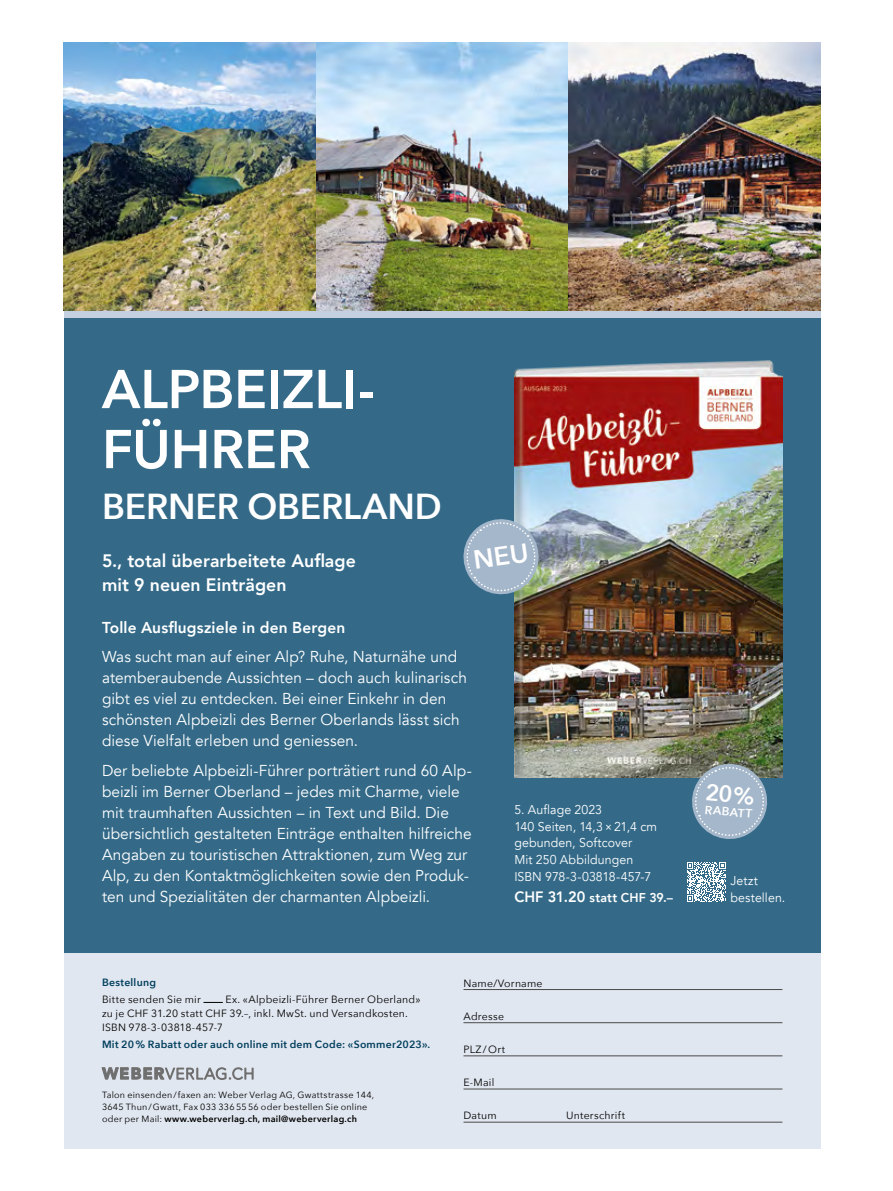
<style>
.page{position:relative;width:893px;height:1191px;background:#fff}
.page>*{position:absolute;margin:0;border:0;box-sizing:border-box;transform-origin:0 0}
.t1{font:600 54px/60px "Avenir Next";letter-spacing:-.005em;color:#fff}
.t2{font:600 36px "Avenir Next";letter-spacing:-.005em;color:#fff}
.t3{font:800 18px/24px "Avenir";letter-spacing:.005em;color:#fff}
.t4{font:15.75px/21px "Avenir";letter-spacing:.005em;color:#fff}
.t5{font:800 15.75px "Avenir";letter-spacing:.01em;color:#fff}
.t6{font:12.75px/16.6px "Avenir";letter-spacing:.005em;color:#fff}
.t7{font:800 12.75px "Avenir";letter-spacing:.015em;color:#fff}
.t8{font:600 11.85px "Avenir Next";color:#fff}
.t9{font:10.5px/14.2px "Avenir Next";letter-spacing:.02em;color:#000}
.t10{font:600 10.5px "Avenir Next";letter-spacing:.025em;color:#003e5d}
.t11{font:9px/12px "Avenir Next";letter-spacing:.025em;color:#000}
.s1{font-size:15px}
.s2{font-weight:600}
</style>
<div class="page">
<div style="left:64px;top:952px;width:756px;height:196px;background:#e1e7f0"></div>
<div style="left:64px;top:317px;width:757px;height:635px;background:#346a88"></div>
<div style="left:64px;top:310px;width:756px;height:7px;background:#c4d0df"></div>
<img style="left:64px;top:43px;width:756px;height:267px">
<svg style="left:687px;top:862px;width:39px;height:39px"></svg>
<img style="left:514px;top:360px;width:268px;height:417px">
<svg style="left:102px;top:1067px;width:151px;height:12px"></svg>
<hr style="left:463px;top:989px;width:319px;height:1px;background:#4a4a49">
<hr style="left:463px;top:1022px;width:319px;height:1px;background:#4a4a49">
<hr style="left:463px;top:1055px;width:319px;height:1px;background:#4a4a49">
<hr style="left:463px;top:1088px;width:319px;height:1px;background:#4a4a49">
<hr style="left:463px;top:1122px;width:319px;height:1px;background:#4a4a49">
<svg style="left:203px;top:1002px;width:20px;height:1px"></svg>
<svg style="left:463px;top:514px;width:80px;height:85px"></svg>
<svg style="left:687px;top:758px;width:85px;height:81px"></svg>
<h1 class="t1" style="left:102px;top:358px;width:274px">ALPBEIZLI-<br>FÜHRER</h1>
<h2 class="t2" style="left:102px;top:476px;width:341px">BERNER OBERLAND</h2>
<p class="t3" style="left:102px;top:549px;width:255px">5., total überarbeitete Auflage mit 9 neuen Einträgen</p>
<p class="t5" style="left:102px;top:615px;width:245px">Tolle Ausflugsziele in den Bergen</p>
<p class="t4" style="left:102px;top:646px;width:366px">Was sucht man auf einer Alp? Ruhe, Naturnähe und atemberaubende Aussichten – doch auch kulinarisch gibt es viel zu entdecken. Bei einer Einkehr in den schönsten Alpbeizli des Berner Oberlands lässt sich diese Vielfalt erleben und geniessen.</p>
<p class="t4" style="left:102px;top:760px;width:371px">Der beliebte Alpbeizli-Führer porträtiert rund 60 Alp&shy;beizli im Berner Oberland – jedes mit Charme, viele mit traumhaften Aussichten – in Text und Bild. Die übersichtlich gestalteten Einträge enthalten hilfreiche Angaben zu touristischen Attraktionen, zum Weg zur Alp, zu den Kontaktmöglichkeiten sowie den Produk&shy;ten und Spezialitäten der charmanten Alpbeizli.</p>
<p class="t6" style="left:514px;top:801px;width:144px">5. Auflage 2023<br>140 Seiten, 14,3×21,4 cm gebunden, Softcover<br>Mit 250 Abbildungen<br>ISBN 978-3-03818-457-7</p>
<p class="t7" style="left:514px;top:887px;width:160px"><span class="s1">CHF 31.20</span> statt CHF 39.–</p>
<p class="t10" style="left:102px;top:973px;width:56px">Bestellung</p>
<p class="t9" style="left:102px;top:991px;width:100px">Bitte senden Sie mir</p>
<p class="t9" style="left:102px;top:991px;width:320px;text-indent:123px">Ex. «Alpbeizli-Führer Berner Oberland» zu je CHF 31.20 statt CHF 39.–, inkl. MwSt. und Versandkosten.<br>ISBN 978-3-03818-457-7</p>
<p class="t10" style="left:102px;top:1034px;width:330px">Mit 20% Rabatt oder auch online mit dem Code: «Sommer2023».</p>
<p class="t11" style="left:102px;top:1088px;width:274px">Talon einsenden/faxen an: Weber Verlag AG, Gwattstrasse 144,<br>3645 Thun/Gwatt, Fax 033 336 55 56 oder bestellen Sie online oder per Mail: <span class="s2">www.weberverlag.ch, mail@weberverlag.ch</span></p>
<p class="t9" style="left:463px;top:975px;width:81px">Name/Vorname</p>
<p class="t9" style="left:463px;top:1008px;width:42px">Adresse</p>
<p class="t9" style="left:463px;top:1041px;width:43px">PLZ/Ort</p>
<p class="t9" style="left:463px;top:1074px;width:32px">E-Mail</p>
<p class="t9" style="left:463px;top:1108px;width:35px">Datum</p>
<p class="t9" style="left:566px;top:1108px;width:60px">Unterschrift</p>
<p class="t8" style="left:706px;top:799px;width:49px;rotate:5deg">RABATT</p>
<p class="t6" style="left:730px;top:873px;width:56px">Jetzt bestellen.</p>
</div>
